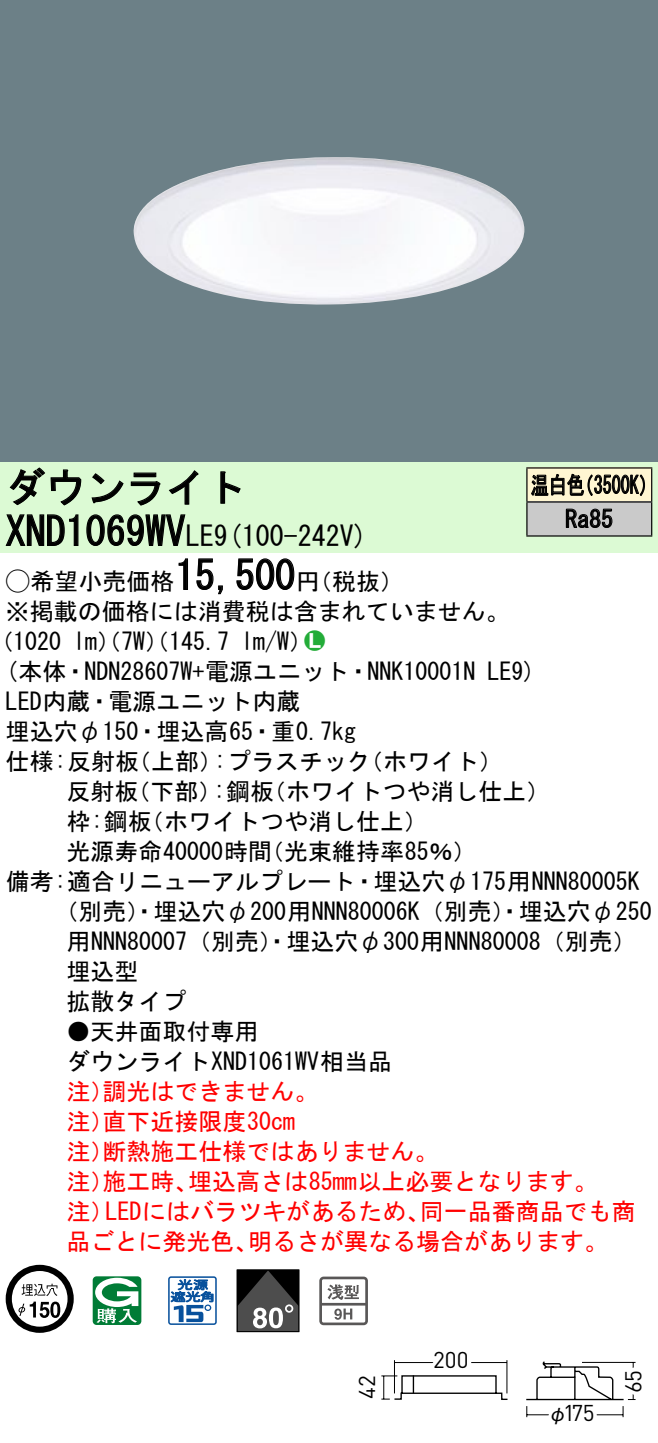
<style>
.page{position:relative;width:658px;height:1443px;background:#fff}
.page>*{position:absolute;margin:0;border:0;box-sizing:border-box;transform-origin:0 0}
.t1{font:40px "MS Gothic";color:#000}
.t2{font:28px "MS Gothic";color:#000}
.t3{font:24px/30.4px "MS Gothic";color:#000}
.t4{font:24px/30px "MS Gothic";color:#f00}
.t5{font:24px/34px "MS Gothic";color:#000;scale:.75 1}
.t6{font:24px "Ford Classification 1";color:#23ac38}
.t7{font:22.8px "DINOT";letter-spacing:-.005em;color:#000}
.t8{font:20px "Gothic BBB Pro Medium 90 pv RKSJ H";color:#000}
.s1{font-size:28px}
.s2{font-family:"Ford Classification 1"}
.s3{color:#fff}
</style>
<div class="page">
<div style="left:0;top:0;width:658px;height:462px;background:#6c8087"></div>
<img style="left:133px;top:157px;width:391px;height:148px">
<div style="left:0;top:462px;width:658px;height:90px;background:#dcfad4"></div>
<svg style="left:9px;top:467px;width:73px;height:39px"></svg>
<svg style="left:91px;top:473px;width:33px;height:30px"></svg>
<svg style="left:130px;top:472px;width:30px;height:34px"></svg>
<svg style="left:168px;top:470px;width:30px;height:35px"></svg>
<svg style="left:220px;top:471px;width:21px;height:33px"></svg>
<svg style="left:5px;top:514px;width:74px;height:32px"></svg>
<svg style="left:86px;top:514px;width:100px;height:32px"></svg>
<svg style="left:178px;top:558px;width:10px;height:32px"></svg>
<svg style="left:196px;top:558px;width:27px;height:37px"></svg>
<svg style="left:236px;top:558px;width:59px;height:32px"></svg>
<svg style="left:6px;top:1265px;width:68px;height:68px"></svg>
<svg style="left:50px;top:1301px;width:10px;height:17px"></svg>
<svg style="left:93px;top:1276px;width:48px;height:49px"></svg>
<svg style="left:168px;top:1276px;width:49px;height:49px"></svg>
<div style="left:237px;top:1269px;width:62px;height:63px;border:1px solid #000"></div>
<svg style="left:237px;top:1270px;width:62px;height:61px"></svg>
<svg style="left:319px;top:1276px;width:49px;height:49px"></svg>
<div style="left:527px;top:468px;width:124px;height:34px;background:#fff6d2"></div>
<div style="left:527px;top:502px;width:124px;height:34px;background:#cacaca"></div>
<hr style="left:526px;top:467px;width:126px;height:2px;background:#000">
<hr style="left:526px;top:468px;width:1px;height:33px;background:#000">
<hr style="left:651px;top:468px;width:1px;height:33px;background:#000">
<hr style="left:526px;top:501px;width:126px;height:2px;background:#000">
<hr style="left:526px;top:502px;width:1px;height:33px;background:#000">
<hr style="left:651px;top:502px;width:1px;height:33px;background:#000">
<hr style="left:526px;top:535px;width:126px;height:2px;background:#000">
<svg style="left:531px;top:473px;width:114px;height:23px"></svg>
<svg style="left:565px;top:508px;width:47px;height:20px"></svg>
<svg style="left:526px;top:1361px;width:110px;height:57px"></svg>
<svg style="left:381px;top:1360px;width:127px;height:40px"></svg>
<h1 class="t1" style="left:6px;top:467px;width:242px">ダウンライト</h1>
<p class="t2" style="left:214px;top:522px;width:155px">(9 100-242 (V</p>
<h1 class="t1" style="left:6px;top:511px;width:210px">XND1069WV<span class="s1">LE</span></h1>
<h1 class="t1" style="left:175px;top:555px;width:121px">15,500</h1>
<p class="t3" style="left:6px;top:566px;width:505px"><span class="s2">A</span>希望小売価格<br>※掲載の価格には消費税は含まれていません。</p>
<p class="t6" style="left:304px;top:629px;width:22px">2<span class="s3">7</span></p>
<p class="t3" style="left:296px;top:566px;width:109px">（円税抜(</p>
<p class="t3" style="left:241px;top:626px;width:73px">l m (W/</p>
<p class="t3" style="left:-11px;top:626px;width:74px">（1020</p>
<p class="t3" style="left:73px;top:626px;width:158px">lm）（ ）（W 7 145.7</p>
<p class="t5" style="left:565px;top:468px;width:65px;text-indent:-34px">温白色<br>Ra85</p>
<p class="t5" style="left:575px;top:468px;width:109px">（3500 (K</p>
<p class="t3" style="left:6px;top:656px;width:471px">(本体・NDN28607 +W 電源ユニット・NNK10001N</p>
<p class="t3" style="left:6px;top:686px;width:296px">LED内蔵・電源ユニット内蔵</p>
<p class="t3" style="left:6px;top:716px;width:352px">埋込穴φ150・埋込高65・重0.7kg</p>
<p class="t3" style="left:359px;top:746px;width:145px">（ホワイト(</p>
<p class="t3" style="left:487px;top:656px;width:50px">LE (9</p>
<p class="t3" style="left:214px;top:746px;width:158px">:プラスチック</p>
<p class="t3" style="left:6px;top:746px;width:135px">仕様:反射板</p>
<p class="t3" style="left:127px;top:746px;width:97px">（上部）</p>
<p class="t3" style="left:66px;top:776px;width:74px">反射板</p>
<p class="t3" style="left:126px;top:776px;width:97px">（下部）</p>
<p class="t3" style="left:213px;top:776px;width:62px">:鋼板</p>
<p class="t3" style="left:262px;top:776px;width:289px">（ホワイトつや消し仕上(</p>
<p class="t3" style="left:66px;top:806px;width:87px">枠:鋼板</p>
<p class="t3" style="left:140px;top:806px;width:290px">（ホワイトつや消し仕上(</p>
<p class="t3" style="left:66px;top:836px;width:207px">光源寿命40000時間</p>
<p class="t3" style="left:6px;top:866px;width:635px">備考:適合リニューアルプレート・埋込穴φ175用NNN80005K</p>
<p class="t3" style="left:54px;top:896px;width:598px">（別売）・埋込穴φ200用NNN80006 （K 別売）・埋込穴φ250</p>
<p class="t3" style="left:66px;top:926px;width:571px">用NNN80007（別売）・埋込穴φ300用NNN80008（別売(</p>
<p class="t3" style="left:66px;top:956px;width:73px">埋込型</p>
<p class="t3" style="left:66px;top:986px;width:121px">拡散タイプ</p>
<p class="t3" style="left:66px;top:1016px;width:327px">●天井面取付専用<br>ダウンライトXND1061WV相当品</p>
<p class="t4" style="left:102px;top:1076px;width:217px">調光はできません。</p>
<p class="t3" style="left:260px;top:836px;width:218px">（光束維持率85％(</p>
<p class="t4" style="left:102px;top:1076px;width:194px;text-indent:-36px">注）<br>直下近接限度30cm</p>
<p class="t4" style="left:102px;top:1106px;width:337px;text-indent:-36px">注）<br>断熱施工仕様ではありません。</p>
<p class="t4" style="left:66px;top:1136px;width:49px">注）</p>
<p class="t4" style="left:188px;top:1166px;width:411px">埋込高さは85mm以上必要となります。</p>
<p class="t4" style="left:102px;top:1166px;width:97px">施工時、</p>
<p class="t4" style="left:66px;top:1166px;width:49px">注）</p>
<p class="t4" style="left:66px;top:1196px;width:49px">注）</p>
<p class="t4" style="left:105px;top:1196px;width:326px">LEDにはバラツキがあるため、</p>
<p class="t4" style="left:420px;top:1196px;width:217px">同一品番商品でも商</p>
<p class="t4" style="left:66px;top:1226px;width:193px">品ごとに発光色、</p>
<p class="t4" style="left:248px;top:1226px;width:362px">明るさが異なる場合があります。</p>
<p class="t7" style="left:351px;top:1399px;width:25px;rotate:-90deg">42</p>
<p class="t7" style="left:433px;top:1344px;width:37px">200</p>
<p class="t7" style="left:563px;top:1397px;width:33px">175</p>
<p class="t8" style="left:548px;top:1397px;width:21px">φ</p>
<p class="t7" style="left:617px;top:1392px;width:24px;rotate:-90deg">65</p>
</div>
